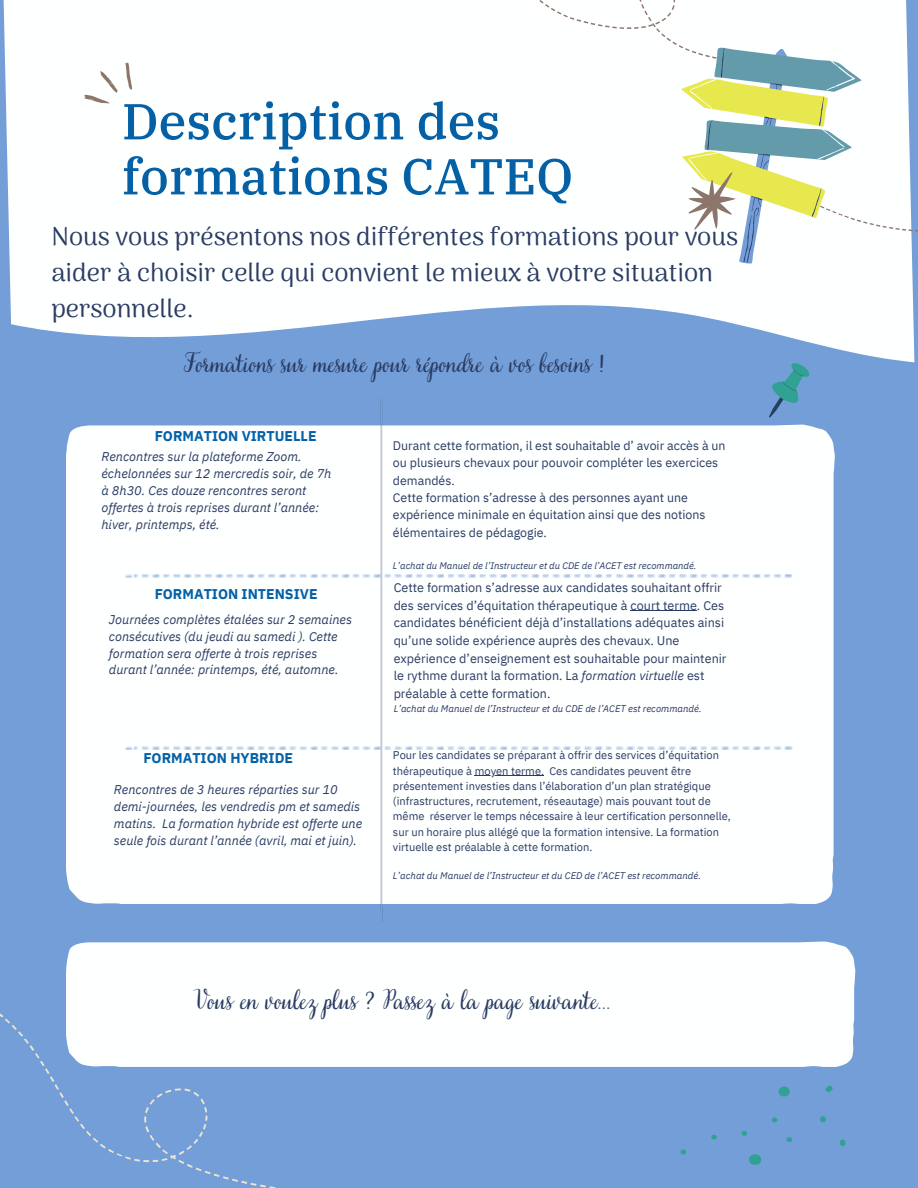
<style>
.page{position:relative;width:918px;height:1188px;background:#739ed8}
.page>*{position:absolute;margin:0;border:0;box-sizing:border-box;transform-origin:0 0}
.t1{font:500 50.4px/55.1px "IBM Plex Serif";color:#0461a6}
.t2{font:25.8px/36px "Arima Madurai";color:#2a3c63}
.t3{font:24.9px "Very Berry Pro";color:#2a3c63}
.t4{font:700 14.1px "IBM Plex Sans";color:#0461a6}
.t5{font:italic 12.75px/17px "IBM Plex Sans";color:#2a3c63}
.t6{font:12.6px/17.5px "IBM Plex Sans";color:#2a3c63}
.t7{font:12.45px/17.4px "IBM Plex Sans";color:#2a3c63}
.t8{font:11.1px/15.1px "IBM Plex Sans";color:#2a3c63}
.t9{font:italic 9.6px "IBM Plex Sans";color:#2a3c63}
.t10{font:italic 9.45px "IBM Plex Sans";color:#2a3c63}
.s1{font-style:italic}
</style>
<div class="page">
<svg style="left:3px;top:0;width:912px;height:363px;fill:#feffff"></svg>
<div style="left:66px;top:425px;width:769px;height:479px;background:#feffff"></div>
<svg style="left:380px;top:398px;width:1px;height:12px"></svg>
<svg style="left:378px;top:410px;width:7px;height:500px;background:#e6edf5"></svg>
<svg style="left:380px;top:910px;width:3px;height:12px"></svg>
<svg style="left:0;top:1013px;width:280px;height:175px"></svg>
<svg style="left:681px;top:1085px;width:164px;height:80px"></svg>
<svg style="left:783px;top:572px;width:12px;height:7px"></svg>
<svg style="left:135px;top:572px;width:648px;height:7px;background:#ecf2f9"></svg>
<svg style="left:123px;top:572px;width:12px;height:7px"></svg>
<svg style="left:783px;top:745px;width:12px;height:7px"></svg>
<svg style="left:135px;top:745px;width:648px;height:7px;background:#ecf2f9"></svg>
<svg style="left:123px;top:745px;width:12px;height:7px"></svg>
<svg style="left:769px;top:362px;width:41px;height:56px"></svg>
<svg style="left:435px;top:0;width:483px;height:264px;background:#eef3ec"></svg>
<hr style="left:631px;top:611px;width:66px;height:1px;background:#2a3c63">
<hr style="left:475px;top:775px;width:69px;height:1px;background:#2a3c63">
<svg style="left:84px;top:71px;width:34px;height:33px"></svg>
<svg style="left:125px;top:62px;width:7px;height:28px"></svg>
<div style="left:66px;top:942px;width:790px;height:125px;background:#feffff"></div>
<h1 class="t1" style="left:122px;top:90px;width:453px">Description des formations CATEQ</h1>
<h2 class="t2" style="left:51px;top:219px;width:688px">Nous vous présentons nos différentes formations pour vous aider à choisir celle qui convient le mieux à votre situation personnelle.</h2>
<h3 class="t3" style="left:184px;top:347px;width:422px">Formations sur mesure pour répondre à vos besoins !</h3>
<p class="t4" style="left:155px;top:425px;width:163px">FORMATION VIRTUELLE</p>
<p class="t5" style="left:101px;top:447px;width:231px">Rencontres sur la plateforme Zoom. échelonnées sur 12 mercredis soir, de 7h à 8h30. Ces douze rencontres seront offertes à trois reprises durant l’année: hiver, printemps, été.</p>
<p class="t7" style="left:393px;top:436px;width:334px">Durant cette formation, il est souhaitable d’ avoir accès à un ou plusieurs chevaux pour pouvoir compléter les exercices demandés.<br>Cette formation s’adresse à des personnes ayant une expérience minimale en équitation ainsi que des notions élémentaires de pédagogie.</p>
<p class="t10" style="left:393px;top:558px;width:305px">L’achat du Manuel de l’Instructeur et du CDE de l’ACET est recommandé.</p>
<p class="t4" style="left:155px;top:583px;width:164px">FORMATION INTENSIVE</p>
<p class="t5" style="left:109px;top:610px;width:245px">Journées complètes étalées sur 2 semaines consécutives (du jeudi au samedi ). Cette formation sera offerte à trois reprises durant l’année: printemps, été, automne.</p>
<p class="t6" style="left:394px;top:578px;width:334px">Cette formation s’adresse aux candidates souhaitant offrir des services d’équitation thérapeutique à court terme. Ces candidates bénéficient déjà d’installations adéquates ainsi qu’une solide expérience auprès des chevaux. Une expérience d’enseignement est souhaitable pour maintenir le rythme durant la formation. La <span class="s1">formation virtuelle</span> est préalable à cette formation.</p>
<p class="t9" style="left:394px;top:701px;width:310px">L’achat du Manuel de l’Instructeur et du CDE de l’ACET est recommandé.</p>
<p class="t8" style="left:393px;top:747px;width:339px">Pour les candidates se préparant à offrir des services d’équitation thérapeutique à moyen terme. Ces candidates peuvent être présentement investies dans l’élaboration d’un plan stratégique (infrastructures, recrutement, réseautage) mais pouvant tout de même réserver le temps nécessaire à leur certification personnelle, sur un horaire plus allégé que la formation intensive. La formation virtuelle est préalable à cette formation.</p>
<p class="t9" style="left:393px;top:868px;width:310px">L’achat du Manuel de l’Instructeur et du CED de l’ACET est recommandé.</p>
<p class="t4" style="left:143px;top:747px;width:151px">FORMATION HYBRIDE</p>
<p class="t5" style="left:114px;top:780px;width:250px">Rencontres de 3 heures réparties sur 10 demi-journées, les vendredis pm et samedis matins. La formation hybride est offerte une seule fois durant l’année (avril, mai et juin).</p>
<h3 class="t3" style="left:195px;top:983px;width:417px">Vous en voulez plus ? Passez à la page suivante...</h3>
</div>
